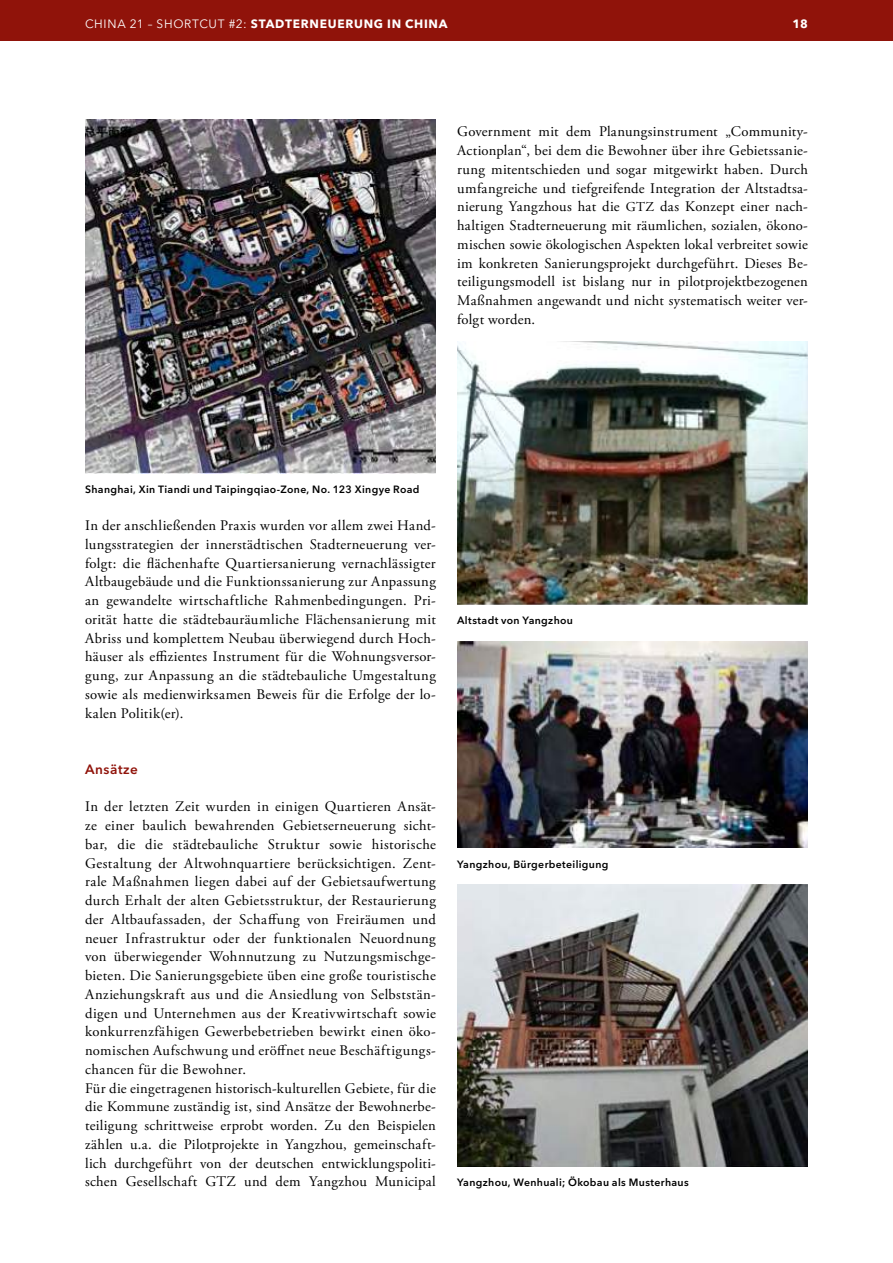
<style>
.page{position:relative;width:893px;height:1263px;background:#fff}
.page>*{position:absolute;margin:0;border:0;box-sizing:border-box;transform-origin:0 0}
.t1{font:14.7px/18.8px "Adobe Garamond Pro";letter-spacing:.025em;color:#000;text-align:justify}
.t2{font:600 13.5px "Avenir Next LT Pro";letter-spacing:.04em;color:#90130a}
.t3{font:700 12px "Avenir Next LT Pro";letter-spacing:.06em;color:#fff}
.t4{font:600 10.5px "Avenir Next LT Pro";letter-spacing:.035em;color:#000}
.s1{font-weight:400}
.s2{font-size:13.5px}
</style>
<div class="page">
<div style="left:0;top:0;width:893px;height:40px;background:#90130a"></div>
<img style="left:85px;top:119px;width:351px;height:355px">
<img style="left:457px;top:341px;width:351px;height:263px">
<img style="left:457px;top:641px;width:351px;height:207px">
<img style="left:457px;top:884px;width:351px;height:282px">
<p class="t3" style="left:85px;top:16px;width:364px"><span class="s1">CHINA 21 – SHORTCUT #2:</span> STADTERNEUERUNG IN CHINA</p>
<p class="t3" style="left:792px;top:16px;width:17px">18</p>
<p class="t1" style="left:457px;top:123px;width:352px">Government mit dem Planungsinstrument „Community-Actionplan“, bei dem die Bewohner über ihre Gebietssanie&shy;rung mitentschieden und sogar mitgewirkt haben. Durch umfangreiche und tiefgreifende Integration der Altstadtsa&shy;nierung Yangzhous hat die <span class="s2">GTZ</span> das Konzept einer nach&shy;haltigen Stadterneuerung mit räumlichen, sozialen, ökono&shy;mischen sowie ökologischen Aspekten lokal verbreitet sowie im konkreten Sanierungsprojekt durchgeführt. Dieses Be&shy;teiligungsmodell ist bislang nur in pilotprojektbezogenen Maßnahmen angewandt und nicht systematisch weiter ver&shy;folgt worden.</p>
<p class="t4" style="left:85px;top:482px;width:336px">Shanghai, Xin Tiandi und Taipingqiao-Zone, No. 123 Xingye Road</p>
<p class="t1" style="left:85px;top:517px;width:352px">In der anschließenden Praxis wurden vor allem zwei Hand&shy;lungsstrategien der innerstädtischen Stadterneuerung ver&shy;folgt: die flächenhafte Quartiersanierung vernachlässigter Altbaugebäude und die Funktionssanierung zur Anpassung an gewandelte wirtschaftliche Rahmenbedingungen. Pri&shy;orität hatte die städtebauräumliche Flächensanierung mit Abriss und komplettem Neubau überwiegend durch Hoch&shy;häuser als effizientes Instrument für die Wohnungsversor&shy;gung, zur Anpassung an die städtebauliche Umgestaltung sowie als medienwirksamen Beweis für die Erfolge der lo&shy;kalen Politik(er).</p>
<p class="t2" style="left:85px;top:761px;width:54px">Ansätze</p>
<p class="t1" style="left:85px;top:798px;width:352px;text-align:left">In der letzten Zeit wurden in einigen Quartieren Ansät&shy;ze einer baulich bewahrenden Gebietserneuerung sicht&shy;bar, die die städtebauliche Struktur sowie historische Gestaltung der Altwohnquartiere berücksichtigen. Zent&shy;rale Maßnahmen liegen dabei auf der Gebietsaufwertung durch Erhalt der alten Gebietsstruktur, der Restaurierung der Altbaufassaden, der Schaffung von Freiräumen und neuer Infrastruktur oder der funktionalen Neuordnung von überwiegender Wohnnutzung zu Nutzungsmischge&shy;bieten. Die Sanierungsgebiete üben eine große touristische Anziehungskraft aus und die Ansiedlung von Selbststän&shy;digen und Unternehmen aus der Kreativwirtschaft sowie konkurrenzfähigen Gewerbebetrieben bewirkt einen öko&shy;nomischen Aufschwung und eröffnet neue Beschäftigungs&shy;chancen für die Bewohner.<br>Für die eingetragenen historisch-kulturellen Gebiete, für die die Kommune zuständig ist, sind Ansätze der Bewohnerbe&shy;teiligung schrittweise erprobt worden. Zu den Beispielen zählen u.a. die Pilotprojekte in Yangzhou, gemeinschaft&shy;lich durchgeführt von der deutschen entwicklungspoliti&shy;schen Gesellschaft GTZ und dem Yangzhou Municipal</p>
<p class="t4" style="left:457px;top:614px;width:117px">Altstadt von Yangzhou</p>
<p class="t4" style="left:457px;top:857px;width:153px">Yangzhou, Bürgerbeteiligung</p>
<p class="t4" style="left:457px;top:1176px;width:233px">Yangzhou, Wenhuali; Ökobau als Musterhaus</p>
</div>
